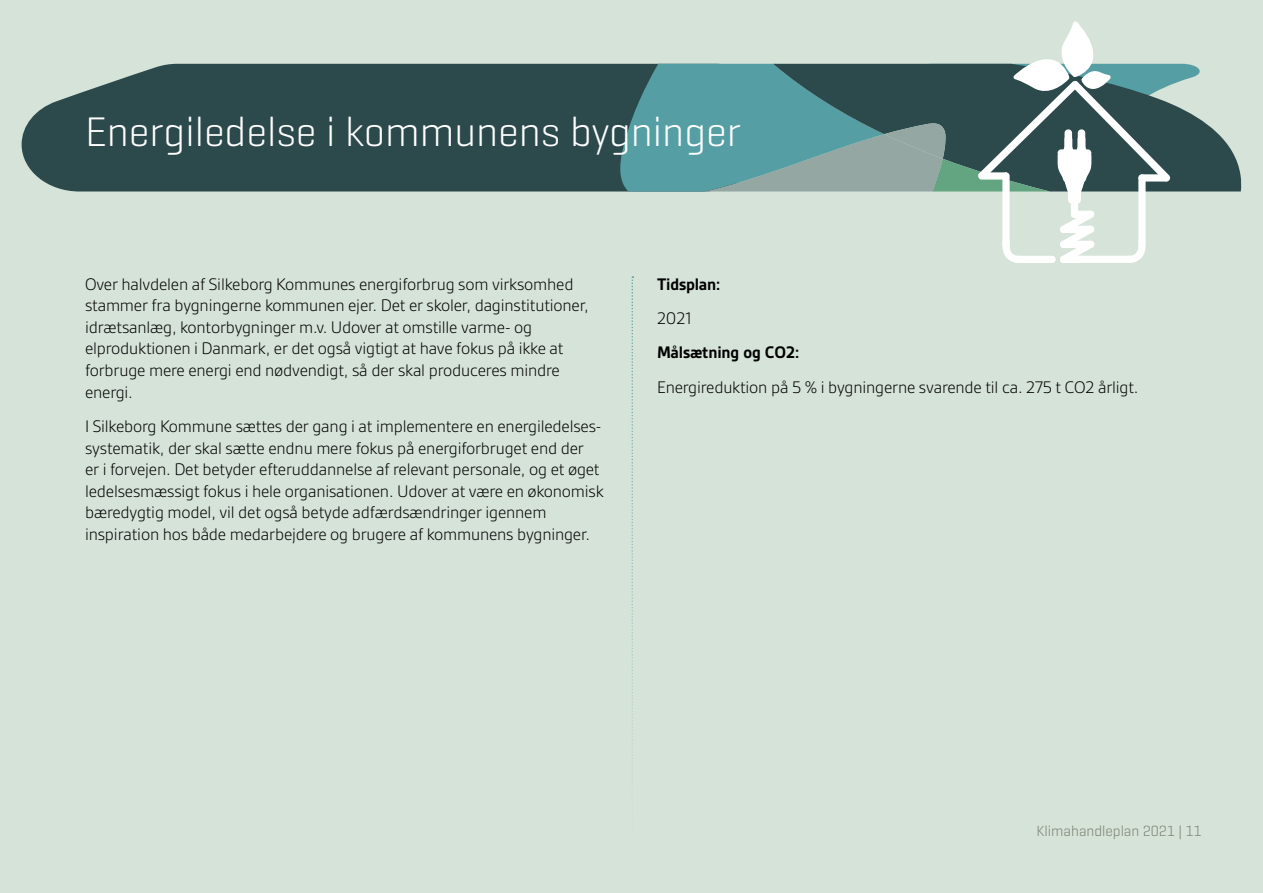
<style>
.page{position:relative;width:1263px;height:893px;background:#d6e3d9}
.page>*{position:absolute;margin:0;border:0;box-sizing:border-box;transform-origin:0 0}
.t1{font:300 42px "Geogrotesque";color:#fff}
.P__Brød{font:300 18px/21.6px "Gesta";letter-spacing:-.01em;color:#000}
.P__Brød-2{font:700 18px "Gesta";letter-spacing:-.01em;color:#000}
.t2{font:300 15px "Geogrotesque";color:#7b7f70}
</style>
<div class="page">
<div style="left:22px;top:64px;width:596px;height:127px;background:#2c4a4c"></div>
<svg style="left:1206px;top:123px;width:35px;height:68px;fill:#2c4a4c"></svg>
<svg style="left:618px;top:21px;width:588px;height:242px"></svg>
<svg style="left:631px;top:276px;width:2px;height:524px"></svg>
<h2 class="t1" style="left:85px;top:106px;width:657px">Energiledelse i kommunens bygninger</h2>
<p class="P__Brød" style="left:85px;top:273px;width:505px">Over halvdelen af Silkeborg Kommunes energiforbrug som virksomhed stammer fra bygningerne kommunen ejer. Det er skoler, daginstitutioner, idrætsanlæg, kontorbygninger m.v. Udover at omstille varme- og elproduktionen i Danmark, er det også vigtigt at have fokus på ikke at forbruge mere energi end nødvendigt, så der skal produceres mindre energi.</p>
<p class="P__Brød" style="left:85px;top:415px;width:520px">I Silkeborg Kommune sættes der gang i at implementere en energiledelses&shy;systematik, der skal sætte endnu mere fokus på energiforbruget end der<br>er i forvejen. Det betyder efteruddannelse af relevant personale, og et øget ledelsesmæssigt fokus i hele organisationen. Udover at være en økonomisk bæredygtig model, vil det også betyde adfærdsændringer igennem inspiration hos både medarbejdere og brugere af kommunens bygninger.</p>
<p class="P__Brød-2" style="left:657px;top:274px;width:65px">Tidsplan:</p>
<p class="P__Brød" style="left:657px;top:307px;width:37px">2021</p>
<p class="P__Brød-2" style="left:657px;top:342px;width:144px">Målsætning og CO2:</p>
<p class="P__Brød" style="left:657px;top:376px;width:483px">Energireduktion på 5 % i bygningerne svarende til ca. 275 t CO2 årligt.</p>
<p class="t2" style="left:1036px;top:822px;width:167px">Klimahandleplan 2021 | 11</p>
</div>
